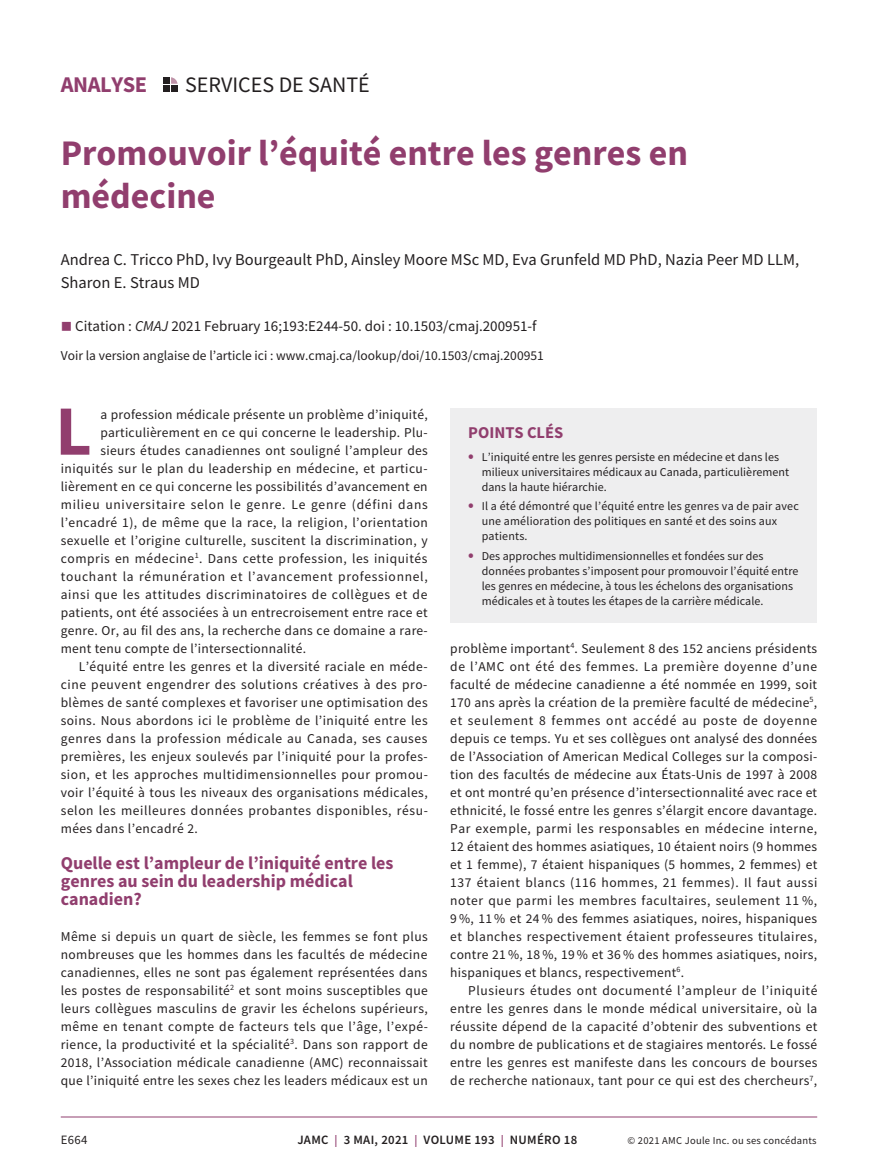
<style>
.page{position:relative;width:878px;height:1175px;background:#fff}
.page>*{position:absolute;margin:0;border:0;box-sizing:border-box;transform-origin:0 0}
.t1{font:700 70.65px "Source Sans Pro";color:#913e6e}
.t2{font:700 36px/43.2px "Source Sans Pro";color:#913e6e}
.t3{font:700 22.5px "Source Sans Pro";letter-spacing:-.02em;color:#913e6e}
.t4{font:22.05px "Source Sans Pro";color:#231f20}
.t5{font:700 18px/18px "Source Sans Pro";color:#913e6e}
.t6{font:16.5px/22.5px "Source Sans Pro";color:#231f20}
.t7{font:700 16.5px "Source Sans Pro";color:#913e6e}
.t8{font:15px "Source Sans Pro";color:#231f20}
.t9{font:13.5px/18px "Source Sans Pro";letter-spacing:.03em;color:#231f20;text-align:justify}
.t10{font:13.5px "Source Sans Pro";color:#231f20}
.t11{font:13.5px "Source Sans Pro";letter-spacing:.055em;color:#231f20}
.t12{font:13.5px "Source Sans Pro";letter-spacing:.05em;color:#231f20}
.t13{font:600 12.75px "Source Sans Pro";letter-spacing:.025em;color:#231f20}
.t14{font:12.75px "Source Sans Pro";color:#231f20}
.t15{font:12px/15px "Source Sans Pro";letter-spacing:.005em;color:#231f20}
.t16{font:10.5px "Source Sans Pro";letter-spacing:.025em;color:#231f20}
.s1{color:#913e6e}
.s2{font-style:italic}
.s3{font-weight:700;font-size:16.5px;color:#913e6e}
.s4{font-size:12px;color:#913e6e}
</style>
<div class="page">
<hr style="left:61px;top:1116px;width:756px;height:1px;background:#913e6e">
<div style="left:163px;top:77px;width:6px;height:7px;background:#231f20"></div>
<div style="left:163px;top:85px;width:6px;height:7px;background:#231f20"></div>
<svg style="left:171px;top:77px;width:6px;height:7px"></svg>
<div style="left:171px;top:85px;width:6px;height:7px;background:#231f20"></div>
<div style="left:450px;top:408px;width:367px;height:215px;background:#eeeeef"></div>
<h3 class="t3" style="left:61px;top:69px;width:88px">ANALYSE</h3>
<h3 class="t4" style="left:185px;top:70px;width:186px">SERVICES DE SANTÉ</h3>
<h2 class="t2" style="left:61px;top:131px;width:628px">Promouvoir l’équité entre les genres en médecine</h2>
<p class="t6" style="left:61px;top:248px;width:739px">Andrea C. Tricco PhD, Ivy Bourgeault PhD, Ainsley Moore MSc MD, Eva Grunfeld MD PhD, Nazia Peer MD LLM,<br>Sharon E. Straus MD</p>
<p class="t8" style="left:61px;top:317px;width:477px"><span class="s1">■</span> Citation : <span class="s2">CMAJ</span> 2021 February 16;193:E244-50. doi : 10.1503/cmaj.200951-f</p>
<p class="t10" style="left:61px;top:347px;width:484px">Voir la version anglaise de l’article ici : www.cmaj.ca/lookup/doi/10.1503/cmaj.200951</p>
<h1 class="t1" style="left:55px;top:383px;width:38px">L</h1>
<p class="t9" style="left:100px;top:405px;width:329px">a profession médicale présente un problème d’iniquité,</p>
<p class="t9" style="left:100px;top:423px;width:329px">particulièrement en ce qui concerne le leadership. Plu-</p>
<p class="t9" style="left:100px;top:441px;width:329px">sieurs études canadiennes ont souligné l’ampleur des</p>
<p class="t9" style="left:61px;top:459px;width:368px">iniquités sur le plan du leadership en médecine, et particu-</p>
<p class="t9" style="left:61px;top:477px;width:368px">lièrement en ce qui concerne les possibilités d’avancement en</p>
<p class="t11" style="left:61px;top:495px;width:368px">milieu universitaire selon le genre. Le genre (défini dans</p>
<p class="t9" style="left:61px;top:513px;width:369px">l’encadré 1), de même que la race, la religion, l’orientation</p>
<p class="t9" style="left:61px;top:531px;width:368px">sexuelle et l’origine culturelle, suscitent la discrimination, y</p>
<p class="t9" style="left:61px;top:549px;width:368px">compris en médecine<sup>1</sup>. Dans cette profession, les iniquités</p>
<p class="t12" style="left:61px;top:567px;width:368px">touchant la rémunération et l’avancement professionnel,</p>
<p class="t9" style="left:61px;top:585px;width:368px">ainsi que les attitudes discriminatoires de collègues et de</p>
<p class="t9" style="left:61px;top:603px;width:368px">patients, ont été associées à un entrecroisement entre race et</p>
<p class="t9" style="left:61px;top:621px;width:368px">genre. Or, au fil des ans, la recherche dans ce domaine a rare-</p>
<p class="t9" style="left:61px;top:639px;width:247px">ment tenu compte de l’intersectionnalité.</p>
<p class="t9" style="left:79px;top:657px;width:350px">L’équité entre les genres et la diversité raciale en méde-</p>
<p class="t9" style="left:61px;top:675px;width:368px">cine peuvent engendrer des solutions créatives à des pro-</p>
<p class="t9" style="left:61px;top:693px;width:368px">blèmes de santé complexes et favoriser une optimisation des</p>
<p class="t9" style="left:61px;top:711px;width:368px">soins. Nous abordons ici le problème de l’iniquité entre les</p>
<p class="t9" style="left:61px;top:729px;width:368px">genres dans la profession médicale au Canada, ses causes</p>
<p class="t9" style="left:61px;top:747px;width:368px">premières, les enjeux soulevés par l’iniquité pour la profes-</p>
<p class="t9" style="left:61px;top:765px;width:368px">sion, et les approches multidimensionnelles pour promou-</p>
<p class="t9" style="left:61px;top:783px;width:368px">voir l’équité à tous les niveaux des organisations médicales,</p>
<p class="t9" style="left:61px;top:801px;width:368px">selon les meilleures données probantes disponibles, résu-</p>
<p class="t9" style="left:61px;top:819px;width:138px">mées dans l’encadré 2.</p>
<h3 class="t5" style="left:61px;top:853px;width:334px">Quelle est l’ampleur de l’iniquité entre les genres au sein du leadership médical canadien?</h3>
<p class="t9" style="left:61px;top:927px;width:368px">Même si depuis un quart de siècle, les femmes se font plus nombreuses que les hommes dans les facultés de médecine canadiennes, elles ne sont pas également représentées dans les postes de responsabilité<sup>2</sup> et sont moins susceptibles que leurs collègues masculins de gravir les échelons supérieurs, même en tenant compte de facteurs tels que l’âge, l’expé&shy;rience, la productivité et la spécialité<sup>3</sup>. Dans son rapport de 2018, l’Association médicale canadienne (AMC) reconnaissait que l’iniquité entre les sexes chez les leaders médicaux est un</p>
<p class="t7" style="left:468px;top:421px;width:97px">POINTS CLÉS</p>
<p class="t15" style="left:482px;top:449px;width:309px;text-indent:-14px"><span class="s3">•</span> L’iniquité entre les genres persiste en médecine et dans les milieux universitaires médicaux au Canada, particulièrement dans la haute hiérarchie.</p>
<p class="t15" style="left:482px;top:499px;width:318px;text-indent:-14px"><span class="s3">•</span> Il a été démontré que l’équité entre les genres va de pair avec une amélioration des politiques en santé et des soins aux patients.</p>
<p class="t15" style="left:482px;top:548px;width:318px;text-indent:-14px"><span class="s3">•</span> Des approches multidimensionnelles et fondées sur des données probantes s’imposent pour promouvoir l’équité entre les genres en médecine, à tous les échelons des organisations médicales et à toutes les étapes de la carrière médicale.</p>
<p class="t9" style="left:450px;top:639px;width:368px">problème important<sup>4</sup>. Seulement 8 des 152 anciens présidents de l’AMC ont été des femmes. La première doyenne d’une faculté de médecine canadienne a été nommée en 1999, soit 170 ans après la création de la première faculté de médecine<sup>5</sup>, et seulement 8 femmes ont accédé au poste de doyenne depuis ce temps. Yu et ses collègues ont analysé des données de l’Association of American Medical Colleges sur la composi&shy;tion des facultés de médecine aux États-Unis de 1997 à 2008 et ont montré qu’en présence d’intersectionnalité avec race et ethnicité, le fossé entre les genres s’élargit encore davantage.<br>Par exemple, parmi les responsables en médecine interne, 12 étaient des hommes asiatiques, 10 étaient noirs (9 hommes et 1 femme), 7 étaient hispaniques (5 hommes, 2 femmes) et 137 étaient blancs (116 hommes, 21 femmes). Il faut aussi noter que parmi les membres facultaires, seulement 11 %, 9 %, 11 % et 24 % des femmes asiatiques, noires, hispaniques et blanches respectivement étaient professeures titulaires, contre 21 %, 18 %, 19 % et 36 % des hommes asiatiques, noirs, hispaniques et blancs, respectivement<sup>6</sup>.</p>
<p class="t9" style="left:450px;top:981px;width:369px;text-indent:18px">Plusieurs études ont documenté l’ampleur de l’iniquité entre les genres dans le monde médical universitaire, où la réussite dépend de la capacité d’obtenir des subventions et du nombre de publications et de stagiaires mentorés. Le fossé entre les genres est manifeste dans les concours de bourses de recherche nationaux, tant pour ce qui est des chercheurs<sup>7</sup>,</p>
<p class="t14" style="left:61px;top:1132px;width:28px">E664</p>
<p class="t13" style="left:297px;top:1131px;width:281px">JAMC <span class="s4">|</span> 3 MAI, 2021 <span class="s4">|</span> VOLUME 193 <span class="s4">|</span> NUMÉRO 18</p>
<p class="t16" style="left:627px;top:1134px;width:190px">© 2021 AMC Joule Inc. ou ses concédants</p>
</div>
